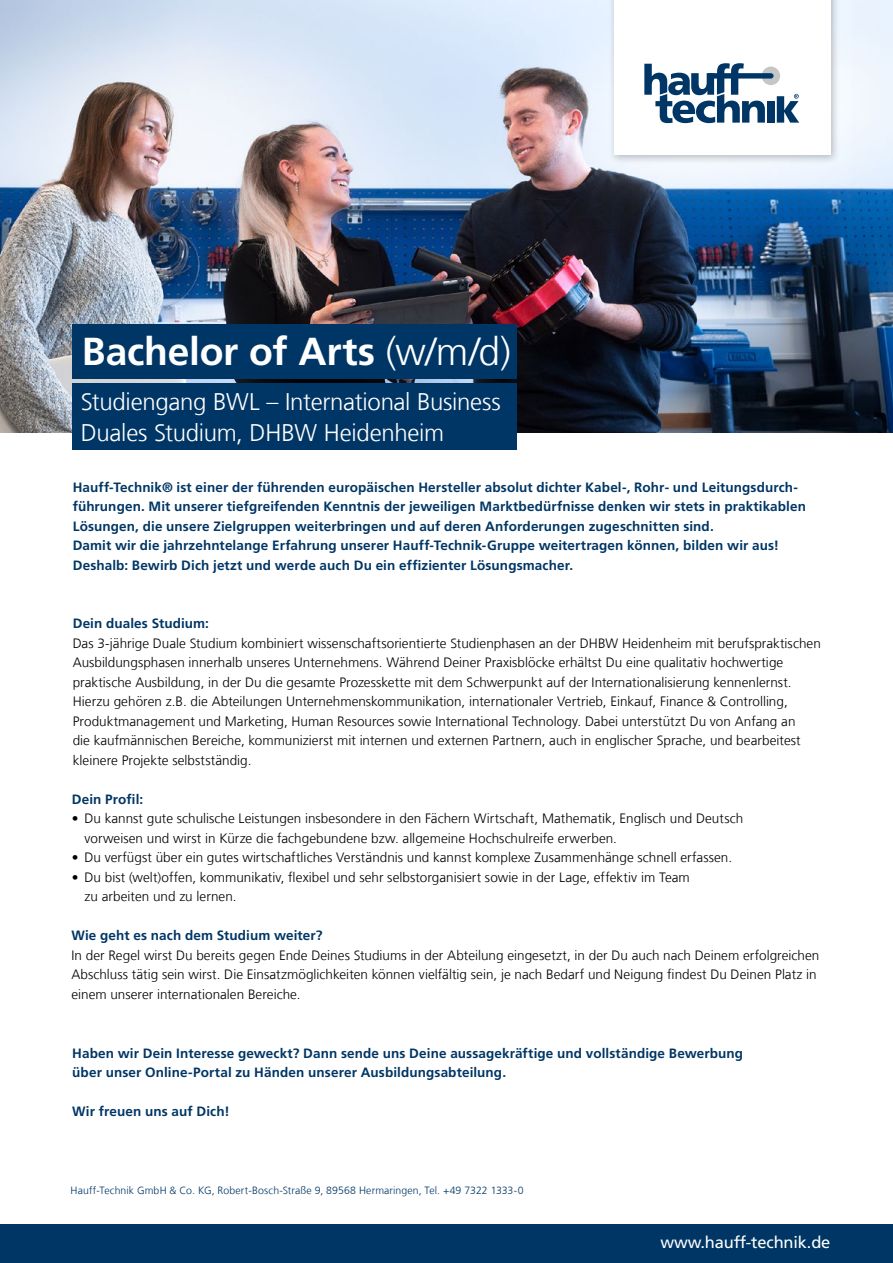
<style>
.page{position:relative;width:893px;height:1263px;background:#fff}
.page>*{position:absolute;margin:0;border:0;box-sizing:border-box;transform-origin:0 0}
.t1{font:700 39px "Frutigerfor Hauff";letter-spacing:-.005em;color:#fff}
.t2{font:300 24px/31.5px "Frutigerfor Hauff";letter-spacing:-.015em;color:#fff}
.t3{font:16.5px "Frutigerfor Hauff";letter-spacing:-.01em;color:#fff}
.t4{font:300 13.5px/19.5px "Frutigerfor Hauff";letter-spacing:.005em;color:#000}
.t5{font:700 13.5px/19.5px "Frutigerfor Hauff";letter-spacing:.01em;color:#003665}
.t6{font:300 10.5px "Frutigerfor Hauff";letter-spacing:.01em;color:#003665}
.s1{font-weight:300}
</style>
<div class="page">
<div style="left:0;top:1225px;width:893px;height:38px;background:#003665"></div>
<img style="left:0;top:0;width:893px;height:432px">
<div style="left:608px;top:0;width:233px;height:165px;background:#000;opacity:.25"></div>
<div style="left:614px;top:0;width:216px;height:154px;background:#fff"></div>
<svg style="left:644px;top:63px;width:155px;height:60px"></svg>
<div style="left:72px;top:384px;width:445px;height:66px;background:#003665"></div>
<div style="left:72px;top:324px;width:445px;height:54px;background:#003665"></div>
<h1 class="t1" style="left:82px;top:328px;width:430px">Bachelor of Arts <span class="s1">(w/m/d)</span></h1>
<h2 class="t2" style="left:81px;top:386px;width:421px">Studiengang BWL – International Business<br>Duales Studium, DHBW Heidenheim</h2>
<p class="t5" style="left:73px;top:477px;width:735px">Hauff-Technik® ist einer der führenden europäischen Hersteller absolut dichter Kabel-, Rohr- und Leitungsdurch&shy;führungen. Mit unserer tiefgreifenden Kenntnis der jeweiligen Marktbedürfnisse denken wir stets in praktikablen Lösungen, die unsere Zielgruppen weiterbringen und auf deren Anforderungen zugeschnitten sind.<br>Damit wir die jahrzehntelange Erfahrung unserer Hauff-Technik-Gruppe weitertragen können, bilden wir aus!<br>Deshalb: Bewirb Dich jetzt und werde auch Du ein effizienter Lösungsmacher.</p>
<p class="t5" style="left:73px;top:614px;width:138px">Dein duales Studium:</p>
<p class="t4" style="left:73px;top:633px;width:750px">Das 3-jährige Duale Studium kombiniert wissenschaftsorientierte Studienphasen an der DHBW Heidenheim mit berufspraktischen Ausbildungsphasen innerhalb unseres Unternehmens. Während Deiner Praxisblöcke erhältst Du eine qualitativ hochwertige praktische Ausbildung, in der Du die gesamte Prozesskette mit dem Schwerpunkt auf der Internationalisierung kennenlernst.<br>Hierzu gehören z.B. die Abteilungen Unternehmenskommunikation, internationaler Vertrieb, Einkauf, Finance &amp; Controlling, Produktmanagement und Marketing, Human Resources sowie International Technology. Dabei unterstützt Du von Anfang an<br>die kaufmännischen Bereiche, kommunizierst mit internen und externen Partnern, auch in englischer Sprache, und bearbeitest kleinere Projekte selbstständig.</p>
<p class="t5" style="left:72px;top:789px;width:73px">Dein Profil:</p>
<p class="t4" style="left:85px;top:809px;width:660px;text-indent:-13px">• Du kannst gute schulische Leistungen insbesondere in den Fächern Wirtschaft, Mathematik, Englisch und Deutsch vorweisen und wirst in Kürze die fachgebundene bzw. allgemeine Hochschulreife erwerben.</p>
<p class="t4" style="left:72px;top:848px;width:662px">• Du verfügst über ein gutes wirtschaftliches Verständnis und kannst komplexe Zusammenhänge schnell erfassen.</p>
<p class="t4" style="left:85px;top:867px;width:607px;text-indent:-13px">• Du bist (welt)offen, kommunikativ, flexibel und sehr selbstorganisiert sowie in der Lage, effektiv im Team zu arbeiten und zu lernen.</p>
<p class="t5" style="left:71px;top:926px;width:253px">Wie geht es nach dem Studium weiter?</p>
<p class="t4" style="left:71px;top:945px;width:750px">In der Regel wirst Du bereits gegen Ende Deines Studiums in der Abteilung eingesetzt, in der Du auch nach Deinem erfolgreichen<br>Abschluss tätig sein wirst. Die Einsatzmöglichkeiten können vielfältig sein, je nach Bedarf und Neigung findest Du Deinen Platz in einem unserer internationalen Bereiche.</p>
<p class="t5" style="left:72px;top:1043px;width:672px">Haben wir Dein Interesse geweckt? Dann sende uns Deine aussagekräftige und vollständige Bewerbung über unser Online-Portal zu Händen unserer Ausbildungsabteilung.</p>
<p class="t5" style="left:72px;top:1101px;width:159px">Wir freuen uns auf Dich!</p>
<p class="t6" style="left:71px;top:1184px;width:455px">Hauff-Technik GmbH &amp; Co. KG, Robert-Bosch-Straße 9, 89568 Hermaringen, Tel. +49 7322 1333-0</p>
<p class="t3" style="left:661px;top:1232px;width:171px">www.hauff-technik.de</p>
</div>
